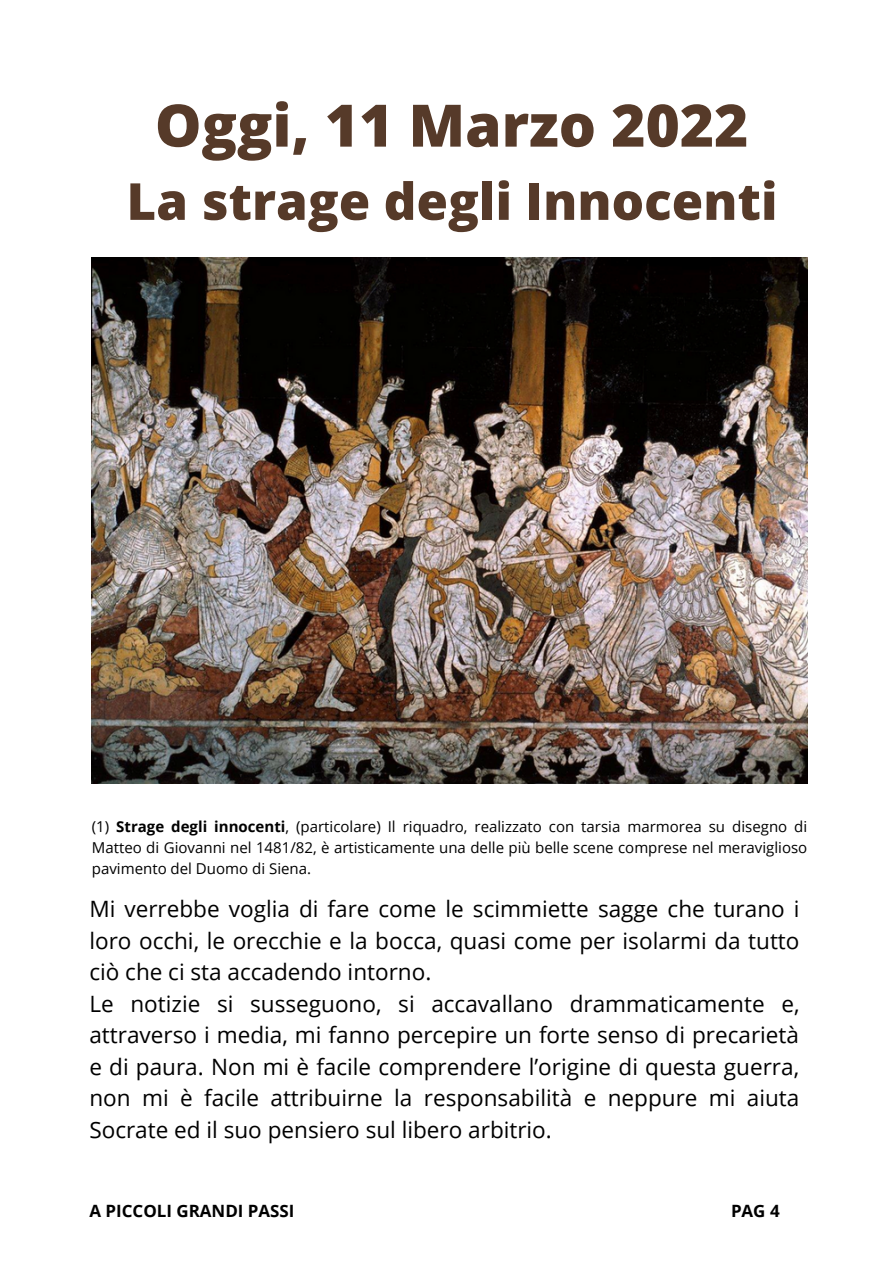
<style>
.page{position:relative;width:894px;height:1264px;background:#fff}
.page>*{position:absolute;margin:0;border:0;box-sizing:border-box;transform-origin:0 0}
.t1{font:800 58.5px "Open Sans";color:#563a29}
.t2{font:800 51px "Open Sans";color:#563a29}
.t3{font:22.5px/31.5px "Open Sans";color:#000;text-align:justify}
.t4{font:700 16.95px "Open Sans";color:#000}
.t5{font:15px/20.9px "Open Sans";color:#000;text-align:justify}
.s1{font-weight:700}
</style>
<div class="page">
<img style="left:92px;top:258px;width:715px;height:525px">
<p class="t1" style="left:155px;top:84px;width:594px">Oggi, 11 Marzo 2022</p>
<p class="t2" style="left:126px;top:165px;width:652px">La strage degli Innocenti</p>
<p class="t5" style="left:92px;top:816px;width:716px">(1) <span class="s1">Strage degli innocenti</span>, (particolare) Il riquadro, realizzato con tarsia marmorea su disegno di Matteo di Giovanni nel 1481/82, è artisticamente una delle più belle scene comprese nel meraviglioso pavimento del Duomo di Siena.</p>
<p class="t3" style="left:89px;top:892px;width:711px">Mi verrebbe voglia di fare come le scimmiette sagge che turano i loro occhi, le orecchie e la bocca, quasi come per isolarmi da tutto ciò che ci sta accadendo intorno.</p>
<p class="t3" style="left:89px;top:987px;width:711px">Le notizie si susseguono, si accavallano drammaticamente e, attraverso i media, mi fanno percepire un forte senso di precarietà e di paura. Non mi è facile comprendere l’origine di questa guerra, non mi è facile attribuirne la responsabilità e neppure mi aiuta Socrate ed il suo pensiero sul libero arbitrio.</p>
<p class="t4" style="left:89px;top:1198px;width:206px">A PICCOLI GRANDI PASSI</p>
<p class="t4" style="left:730px;top:1198px;width:50px">PAG 4</p>
</div>
